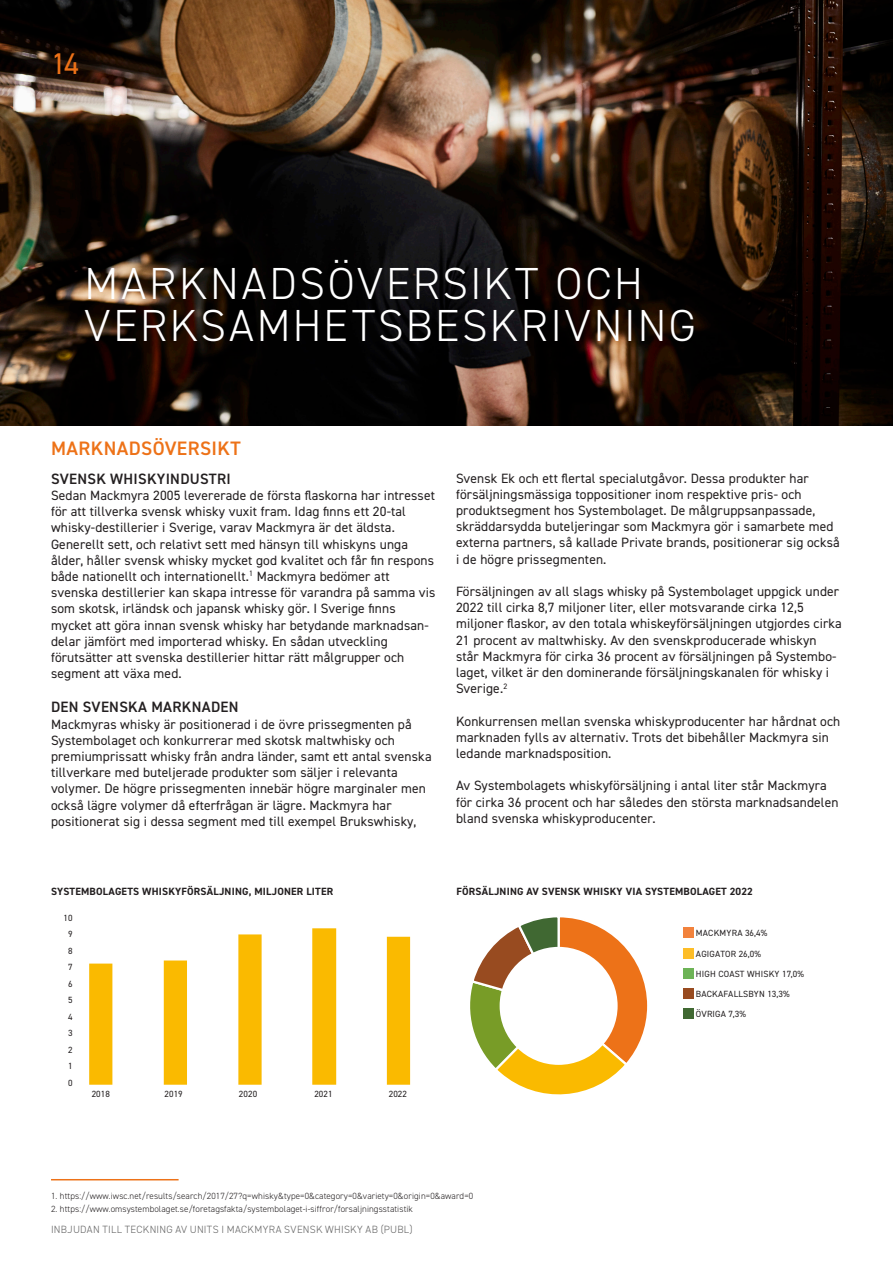
<style>
.page{position:relative;width:893px;height:1263px;background:#fff}
.page>*{position:absolute;margin:0;border:0;box-sizing:border-box;transform-origin:0 0}
.t1{font:300 45px/42.8px "DIN2014";letter-spacing:.06em;color:#fff}
.t2{font:30px "DIN2014";color:#ed7218}
.t3{font:600 19.5px "DIN2014";letter-spacing:.02em;color:#ed7218}
.t4{font:600 15px "DIN2014";letter-spacing:.02em;color:#231f20}
.t5{font:13.5px/16.2px "DIN2014";letter-spacing:.01em;color:#231f20}
.t6{font:700 10.5px "DIN2014";letter-spacing:.02em;color:#231f20}
.t7{font:300 10.5px "DIN2014";letter-spacing:.025em;color:#636363}
.t8{font:300 9px "DIN2014";letter-spacing:.01em;color:#231f20}
.t9{font:9px/16.5px "DIN2014";letter-spacing:.02em;color:#231f20;text-align:center}
</style>
<div class="page">
<img style="left:0;top:0;width:893px;height:425px">
<hr style="left:51px;top:1179px;width:128px;height:1px;background:#ed7218">
<div style="left:683px;top:927px;width:10px;height:11px;background:#f2823c"></div>
<div style="left:683px;top:948px;width:10px;height:10px;background:#fdbd28"></div>
<div style="left:683px;top:968px;width:10px;height:10px;background:#6db356"></div>
<div style="left:683px;top:988px;width:10px;height:11px;background:#984b20"></div>
<div style="left:683px;top:1008px;width:10px;height:11px;background:#406832"></div>
<svg style="left:89px;top:928px;width:321px;height:157px"></svg>
<svg style="left:470px;top:917px;width:178px;height:178px"></svg>
<div style="left:500px;top:947px;width:118px;height:118px;background:#fff;border-radius:50%"></div>
<h2 class="t2" style="left:51px;top:45px;width:30px">14</h2>
<h1 class="t1" style="left:85px;top:262px;width:613px">MARKNADSÖVERSIKT OCH<br>VERKSAMHETSBESKRIVNING</h1>
<h3 class="t3" style="left:51px;top:436px;width:191px">MARKNADSÖVERSIKT</h3>
<p class="t4" style="left:51px;top:469px;width:181px">SVENSK WHISKYINDUSTRI</p>
<p class="t5" style="left:51px;top:487px;width:386px">Sedan Mackmyra 2005 levererade de första flaskorna har intresset för att tillverka svensk whisky vuxit fram. Idag finns ett 20-tal whisky-destillerier i Sverige, varav Mackmyra är det äldsta.<br>Generellt sett, och relativt sett med hänsyn till whiskyns unga ålder, håller svensk whisky mycket god kvalitet och får fin respons både nationellt och internationellt.<sup>1</sup> Mackmyra bedömer att svenska destillerier kan skapa intresse för varandra på samma vis som skotsk, irländsk och japansk whisky gör. I Sverige finns mycket att göra innan svensk whisky har betydande marknadsan&shy;delar jämfört med importerad whisky. En sådan utveckling förutsätter att svenska destillerier hittar rätt målgrupper och segment att växa med.</p>
<p class="t4" style="left:51px;top:697px;width:189px">DEN SVENSKA MARKNADEN</p>
<p class="t5" style="left:51px;top:715px;width:382px">Mackmyras whisky är positionerad i de övre prissegmenten på Systembolaget och konkurrerar med skotsk maltwhisky och premiumprissatt whisky från andra länder, samt ett antal svenska tillverkare med buteljerade produkter som säljer i relevanta volymer. De högre prissegmenten innebär högre marginaler men också lägre volymer då efterfrågan är lägre. Mackmyra har positionerat sig i dessa segment med till exempel Brukswhisky,</p>
<p class="t5" style="left:456px;top:469px;width:385px">Svensk Ek och ett flertal specialutgåvor. Dessa produkter har försäljningsmässiga toppositioner inom respektive pris- och produktsegment hos Systembolaget. De målgruppsanpassade, skräddarsydda buteljeringar som Mackmyra gör i samarbete med externa partners, så kallade Private brands, positionerar sig också i de högre prissegmenten.</p>
<p class="t5" style="left:456px;top:583px;width:387px">Försäljningen av all slags whisky på Systembolaget uppgick under 2022 till cirka 8,7 miljoner liter, eller motsvarande cirka 12,5 miljoner flaskor, av den totala whiskeyförsäljningen utgjordes cirka 21 procent av maltwhisky. Av den svenskproducerade whiskyn står Mackmyra för cirka 36 procent av försäljningen på Systembo&shy;laget, vilket är den dominerande försäljningskanalen för whisky i Sverige.<sup>2</sup></p>
<p class="t5" style="left:456px;top:712px;width:386px">Konkurrensen mellan svenska whiskyproducenter har hårdnat och marknaden fylls av alternativ. Trots det bibehåller Mackmyra sin ledande marknadsposition.</p>
<p class="t5" style="left:456px;top:777px;width:384px">Av Systembolagets whiskyförsäljning i antal liter står Mackmyra för cirka 36 procent och har således den största marknadsandelen bland svenska whiskyproducenter.</p>
<p class="t6" style="left:51px;top:885px;width:284px">SYSTEMBOLAGETS WHISKYFÖRSÄLJNING, MILJONER LITER</p>
<p class="t6" style="left:456px;top:884px;width:298px">FÖRSÄLJNING AV SVENSK WHISKY VIA SYSTEMBOLAGET 2022</p>
<p class="t9" style="left:696px;top:925px;width:73px">MACKMYRA 36,4%</p>
<p class="t9" style="left:696px;top:945px;width:67px">AGIGATOR 26,0%</p>
<p class="t9" style="left:696px;top:965px;width:109px">HIGH COAST WHISKY 17,0%</p>
<p class="t9" style="left:696px;top:986px;width:95px">BACKAFALLSBYN 13,3%</p>
<p class="t9" style="left:696px;top:1006px;width:51px">ÖVRIGA 7,3%</p>
<p class="t9" style="left:64px;top:909px;width:11px">10<br>9<br>8<br>7<br>6<br>5<br>4<br>3<br>2<br>1<br>0</p>
<p class="t9" style="left:92px;top:1086px;width:20px">2018</p>
<p class="t9" style="left:164px;top:1086px;width:20px">2019</p>
<p class="t9" style="left:239px;top:1086px;width:20px">2020</p>
<p class="t9" style="left:314px;top:1086px;width:20px">2021</p>
<p class="t9" style="left:389px;top:1086px;width:20px">2022</p>
<p class="t8" style="left:51px;top:1190px;width:424px">1. https://www.iwsc.net/results/search/2017/27?q=whisky&amp;type=0&amp;category=0&amp;variety=0&amp;origin=0&amp;award=0</p>
<p class="t8" style="left:51px;top:1203px;width:363px">2. https://www.omsystembolaget.se/foretagsfakta/systembolaget-i-siffror/forsaljningsstatistik</p>
<p class="t7" style="left:51px;top:1223px;width:363px">INBJUDAN TILL TECKNING AV UNITS I MACKMYRA SVENSK WHISKY AB (PUBL)</p>
</div>
